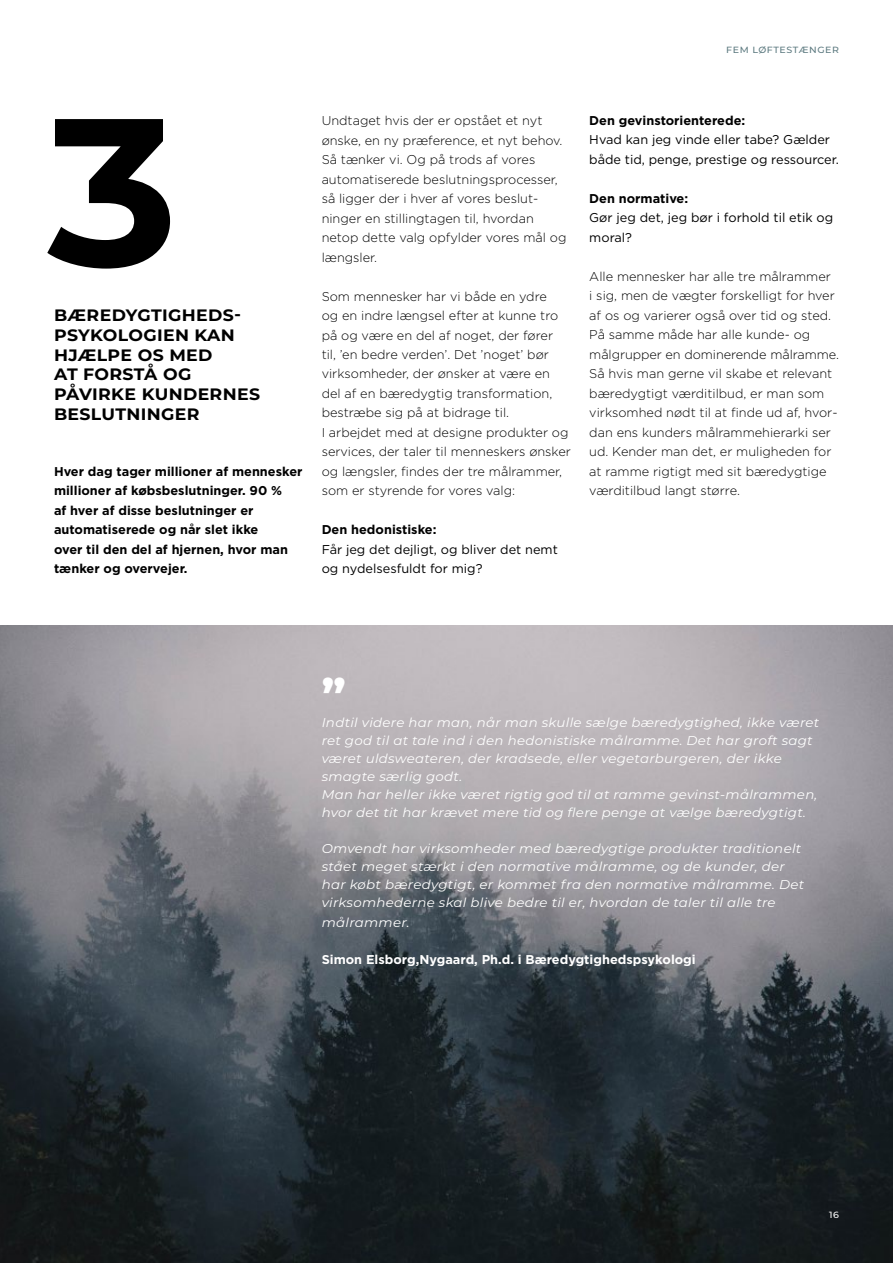
<style>
.page{position:relative;width:893px;height:1263px;background:#fff}
.page>*{position:absolute;margin:0;border:0;box-sizing:border-box;transform-origin:0 0}
.t1{font:700 210px "Montserrat";color:#000;scale:1.05 1}
.t2{font:800 42px "Montserrat";color:#fff;scale:1.05 1}
.t3{font:700 16.5px/19.8px "Montserrat";letter-spacing:.02em;color:#000;scale:1.05 1}
.t4{font:300 12.75px/19.5px "Gotham";color:#000}
.t5{font:italic 12.75px/18px "Montserrat";letter-spacing:.02em;color:#fff;scale:1.05 1}
.t6{font:700 12.75px/19.5px "Gotham";color:#000}
.t7{font:12.75px/19.5px "Gotham";color:#000}
.t8{font:700 12.75px "Gotham";color:#fff}
.t9{font:500 9px "Montserrat";letter-spacing:.06em;color:#5e7b81;scale:1.05 1}
.t10{font:500 9px "Montserrat";color:#fff;scale:1.05 1}
</style>
<div class="page">
<img style="left:0;top:625px;width:893px;height:638px">
<p class="t9" style="left:726px;top:43px;width:109px">FEM LØFTESTÆNGER</p>
<h1 class="t1" style="left:48px;top:40px;width:126px">3</h1>
<p class="t3" style="left:54px;top:304px;width:198px">BÆREDYGTIGHEDS-<br>PSYKOLOGIEN KAN<br>HJÆLPE OS MED<br>AT FORSTÅ OG<br>PÅVIRKE KUNDERNES<br>BESLUTNINGER</p>
<p class="t6" style="left:54px;top:461px;width:250px">Hver dag tager millioner af mennesker millioner af købsbeslutninger. 90 %<br>af hver af disse beslutninger er automatiserede og når slet ikke<br>over til den del af hjernen, hvor man tænker og overvejer.</p>
<p class="t4" style="left:322px;top:110px;width:246px">Undtaget hvis der er opstået et nyt ønske, en ny præference, et nyt behov.<br>Så tænker vi. Og på trods af vores automatiserede beslutningsprocesser, så ligger der i hver af vores beslut&shy;ninger en stillingtagen til, hvordan netop dette valg opfylder vores mål og længsler.</p>
<p class="t4" style="left:322px;top:286px;width:251px">Som mennesker har vi både en ydre<br>og en indre længsel efter at kunne tro på og være en del af noget, der fører<br>til, ’en bedre verden’. Det ’noget’ bør virksomheder, der ønsker at være en del af en bæredygtig transformation, bestræbe sig på at bidrage til.<br>I arbejdet med at designe produkter og services, der taler til menneskers ønsker og længsler, findes der tre målrammer, som er styrende for vores valg:</p>
<p class="t6" style="left:322px;top:520px;width:116px">Den hedonistiske:</p>
<p class="t7" style="left:322px;top:539px;width:238px">Får jeg det dejligt, og bliver det nemt og nydelsesfuldt for mig?</p>
<p class="t6" style="left:589px;top:111px;width:157px">Den gevinstorienterede:</p>
<p class="t7" style="left:589px;top:130px;width:251px">Hvad kan jeg vinde eller tabe? Gælder både tid, penge, prestige og ressourcer.</p>
<p class="t6" style="left:589px;top:189px;width:100px">Den normative:</p>
<p class="t7" style="left:589px;top:208px;width:245px">Gør jeg det, jeg bør i forhold til etik og moral?</p>
<p class="t4" style="left:589px;top:266px;width:251px">Alle mennesker har alle tre målrammer<br>i sig, men de vægter forskelligt for hver af os og varierer også over tid og sted.<br>På samme måde har alle kunde- og målgrupper en dominerende målramme.<br>Så hvis man gerne vil skabe et relevant bæredygtigt værditilbud, er man som virksomhed nødt til at finde ud af, hvor&shy;dan ens kunders målrammehierarki ser ud. Kender man det, er muligheden for at ramme rigtigt med sit bæredygtige værditilbud langt større.</p>
<h2 class="t2" style="left:322px;top:664px;width:24px">”</h2>
<p class="t5" style="left:322px;top:713px;width:475px">Indtil videre har man, når man skulle sælge bæredygtighed, ikke været ret god til at tale ind i den hedonistiske målramme. Det har groft sagt været uldsweateren, der kradsede, eller vegetarburgeren, der ikke smagte særlig godt.<br>Man har heller ikke været rigtig god til at ramme gevinst-målrammen, hvor det tit har krævet mere tid og flere penge at vælge bæredygtigt.</p>
<p class="t5" style="left:322px;top:839px;width:461px">Omvendt har virksomheder med bæredygtige produkter traditionelt stået meget stærkt i den normative målramme, og de kunder, der har købt bæredygtigt, er kommet fra den normative målramme. Det virksomhederne skal blive bedre til er, hvordan de taler til alle tre</p>
<p class="t5" style="left:322px;top:913px;width:85px">målrammer.</p>
<p class="t8" style="left:322px;top:951px;width:376px">Simon Elsborg,Nygaard, Ph.d. i Bæredygtighedspsykologi</p>
<p class="t10" style="left:829px;top:1208px;width:11px">16</p>
</div>
